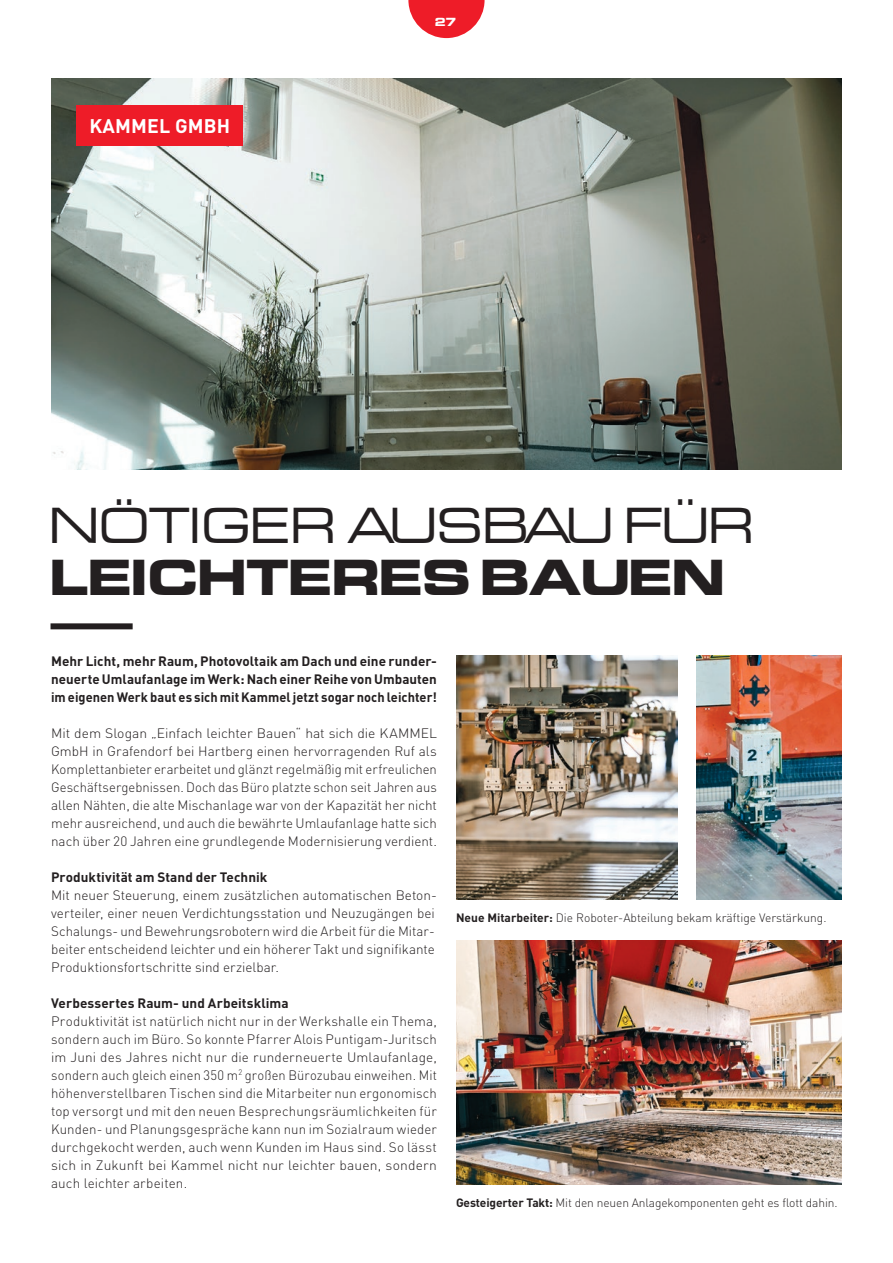
<style>
.page{position:relative;width:893px;height:1263px;background:#fff}
.page>*{position:absolute;margin:0;border:0;box-sizing:border-box;transform-origin:0 0}
.t1{font:45.15px "Thekla Extended";letter-spacing:.01em;color:#231f20}
.t2{font:45.15px "Thekla Bold Extended";letter-spacing:.01em;color:#231f20}
.t3{font:700 19.5px "DIN Pro";letter-spacing:.01em;color:#fff}
.t4{font:300 13.5px/18px "DIN Pro";color:#231f20;text-align:justify}
.t5{font:700 13.5px/18px "DIN Pro";letter-spacing:.005em;color:#231f20;text-align:justify}
.Bildunterschrift{font:300 12px "DIN Pro";letter-spacing:-.01em;color:#231f20}
.t6{font:10.5px "Thekla Bold Extended";color:#fff}
.s1{font-weight:700}
</style>
<div class="page">
<svg style="left:408px;top:0;width:77px;height:38px"></svg>
<img style="left:456px;top:940px;width:386px;height:245px">
<img style="left:697px;top:655px;width:145px;height:245px">
<img style="left:456px;top:655px;width:222px;height:245px">
<img style="left:51px;top:79px;width:791px;height:391px">
<div style="left:77px;top:105px;width:166px;height:41px;background:#ee1c28"></div>
<div style="left:51px;top:623px;width:82px;height:6px;background:#231f20"></div>
<p class="t3" style="left:89px;top:113px;width:142px">KAMMEL GMBH</p>
<p class="t6" style="left:434px;top:14px;width:23px">27</p>
<p class="t1" style="left:49px;top:488px;width:706px">NÖTIGER AUSBAU FÜR</p>
<p class="t2" style="left:49px;top:544px;width:675px">LEICHTERES BAUEN</p>
<p class="t5" style="left:51px;top:651px;width:387px">Mehr Licht, mehr Raum, Photovoltaik am Dach und eine runder&shy;neuerte Umlaufanlage im Werk: Nach einer Reihe von Umbauten im eigenen Werk baut es sich mit Kammel jetzt sogar noch leichter!</p>
<p class="t4" style="left:51px;top:723px;width:387px">Mit dem Slogan „Einfach leichter Bauen“ hat sich die KAMMEL GmbH in Grafendorf bei Hartberg einen hervorragenden Ruf als Komplettanbieter erarbeitet und glänzt regelmäßig mit erfreulichen Geschäftsergebnissen. Doch das Büro platzte schon seit Jahren aus allen Nähten, die alte Mischanlage war von der Kapazität her nicht mehr ausreichend, und auch die bewährte Umlaufanlage hatte sich nach über 20 Jahren eine grundlegende Modernisierung verdient.</p>
<p class="t5" style="left:51px;top:867px;width:218px">Produktivität am Stand der Technik</p>
<p class="t4" style="left:51px;top:885px;width:387px;text-align:left">Mit neuer Steuerung, einem zusätzlichen automatischen Beton&shy;verteiler, einer neuen Verdichtungsstation und Neuzugängen bei Schalungs- und Bewehrungsrobotern wird die Arbeit für die Mitar&shy;beiter entscheidend leichter und ein höherer Takt und signifikante Produktionsfortschritte sind erzielbar.</p>
<p class="t5" style="left:51px;top:993px;width:239px">Verbessertes Raum- und Arbeitsklima</p>
<p class="t4" style="left:51px;top:1011px;width:387px">Produktivität ist natürlich nicht nur in der Werkshalle ein Thema, sondern auch im Büro. So konnte Pfarrer Alois Puntigam-Juritsch im Juni des Jahres nicht nur die runderneuerte Umlaufanlage, sondern auch gleich einen 350 m<sup>2</sup> großen Bürozubau einweihen. Mit höhenverstellbaren Tischen sind die Mitarbeiter nun ergonomisch top versorgt und mit den neuen Besprechungsräumlichkeiten für Kunden- und Planungsgespräche kann nun im Sozialraum wieder durchgekocht werden, auch wenn Kunden im Haus sind. So lässt sich in Zukunft bei Kammel nicht nur leichter bauen, sondern auch leichter arbeiten.</p>
<p class="Bildunterschrift" style="left:456px;top:909px;width:372px"><span class="s1">Neue Mitarbeiter:</span> Die Roboter-Abteilung bekam kräftige Verstärkung.</p>
<p class="Bildunterschrift" style="left:456px;top:1194px;width:383px"><span class="s1">Gesteigerter Takt:</span> Mit den neuen Anlagekomponenten geht es flott dahin.</p>
</div>
